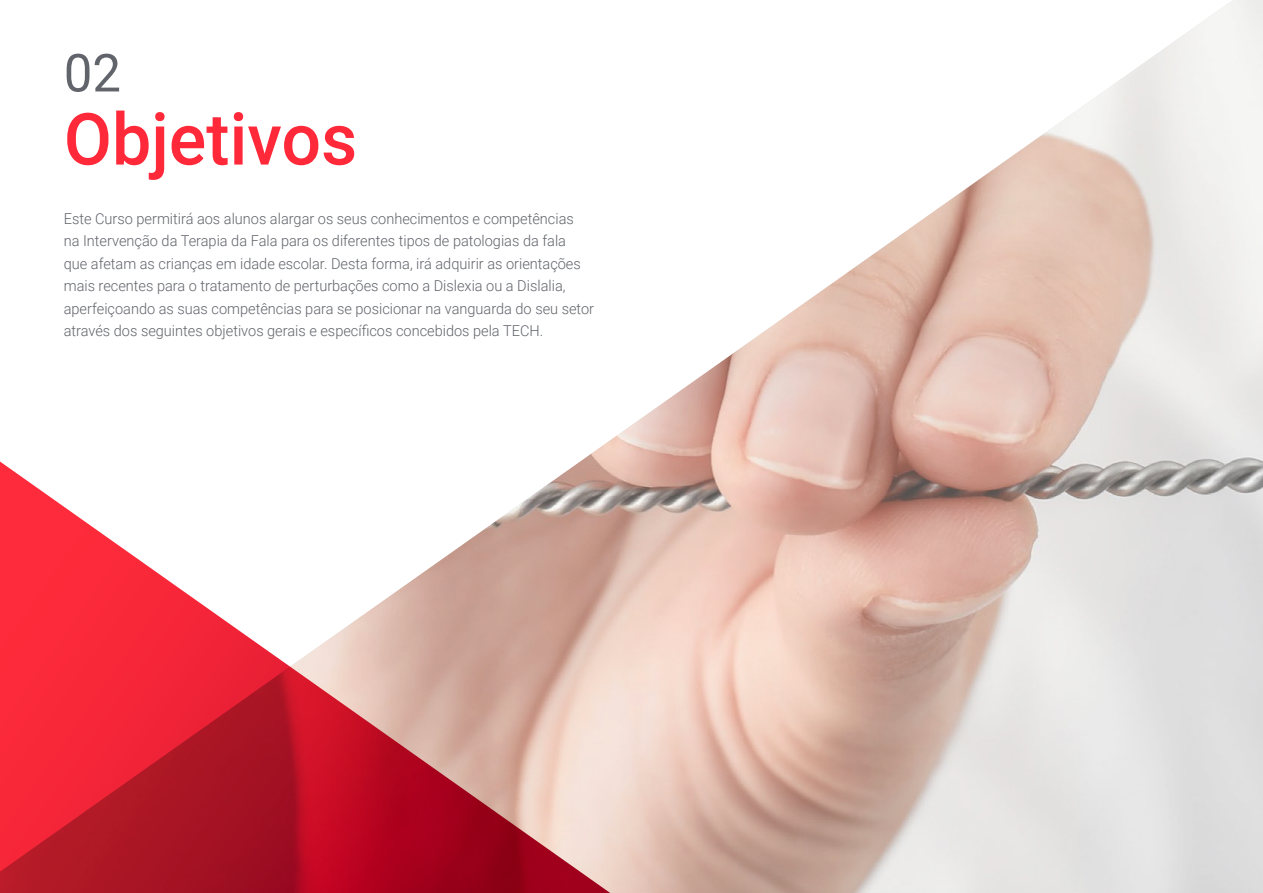
<style>
.page{position:relative;width:1263px;height:893px;background:#fff}
.page>*{position:absolute;margin:0;border:0;box-sizing:border-box;transform-origin:0 0}
.t1{font:500 72px "Roboto";color:#ff293a}
.t2{font:52.5px "Roboto";color:#61646a}
.t3{font:300 15px/22.5px "Roboto";color:#61646a}
</style>
<div class="page">
<img style="left:602px;top:0;width:661px;height:893px">
<svg style="left:0;top:446px;width:640px;height:447px"></svg>
<h2 class="t2" style="left:64px;top:36px;width:59px">02</h2>
<h1 class="t1" style="left:64px;top:89px;width:295px">Objetivos</h1>
<p class="t3" style="left:64px;top:207px;width:532px">Este Curso permitirá aos alunos alargar os seus conhecimentos e competências<br>na Intervenção da Terapia da Fala para os diferentes tipos de patologias da fala<br>que afetam as crianças em idade escolar. Desta forma, irá adquirir as orientações mais recentes para o tratamento de perturbações como a Dislexia ou a Dislalia, aperfeiçoando as suas competências para se posicionar na vanguarda do seu setor através dos seguintes objetivos gerais e específicos concebidos pela TECH.</p>
</div>
